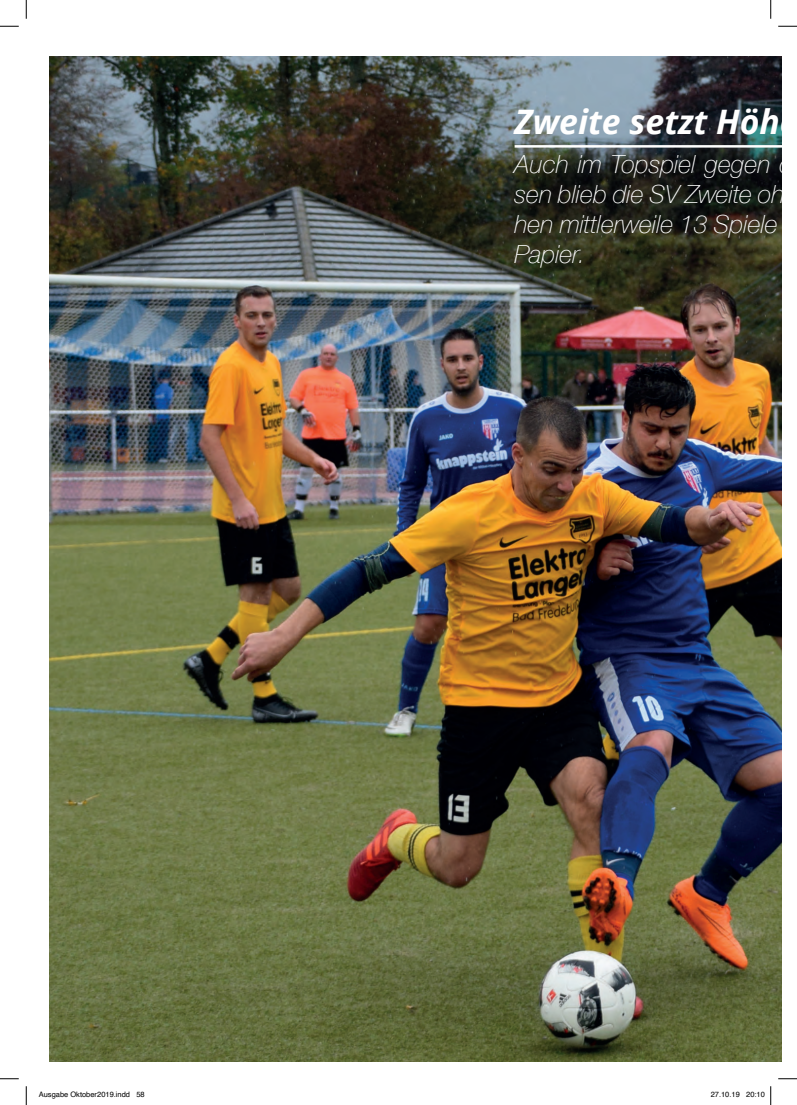
<style>
.page{position:relative;width:797px;height:1105px;background:#fff}
.page>*{position:absolute;margin:0;border:0;box-sizing:border-box;transform-origin:0 0}
.t1{font:italic 700 33.75px "Open Sans";color:#fff}
.t2{font:italic 100 25px/30px "Helvetica Neue";color:#fff}
.t3{font:7.5px "Helvetica";color:#000}
</style>
<div class="page">
<img style="left:50px;top:57px;width:731px;height:1004px">
<hr style="left:514px;top:145px;width:267px;height:3px;background:#fff">
<svg style="left:0;top:25px;width:19px;height:2px"></svg>
<svg style="left:778px;top:25px;width:19px;height:2px"></svg>
<svg style="left:0;top:1078px;width:19px;height:1px"></svg>
<svg style="left:778px;top:1078px;width:19px;height:1px"></svg>
<svg style="left:25px;top:0;width:2px;height:19px"></svg>
<svg style="left:25px;top:1086px;width:2px;height:19px"></svg>
<svg style="left:770px;top:0;width:1px;height:19px"></svg>
<svg style="left:770px;top:1086px;width:1px;height:19px"></svg>
<h1 class="t1" style="left:514px;top:98px;width:286px">Zweite setzt Höhe</h1>
<p class="t2" style="left:514px;top:148px;width:284px">Auch im Topspiel gegen d sen blieb die SV Zweite ohn hen mittlerweile 13 Spiele o<br>Papier.</p>
<p class="t3" style="left:39px;top:1089px;width:107px">Ausgabe Oktober2019.indd 58</p>
<p class="t3" style="left:710px;top:1089px;width:56px">27.10.19 20:10</p>
</div>
